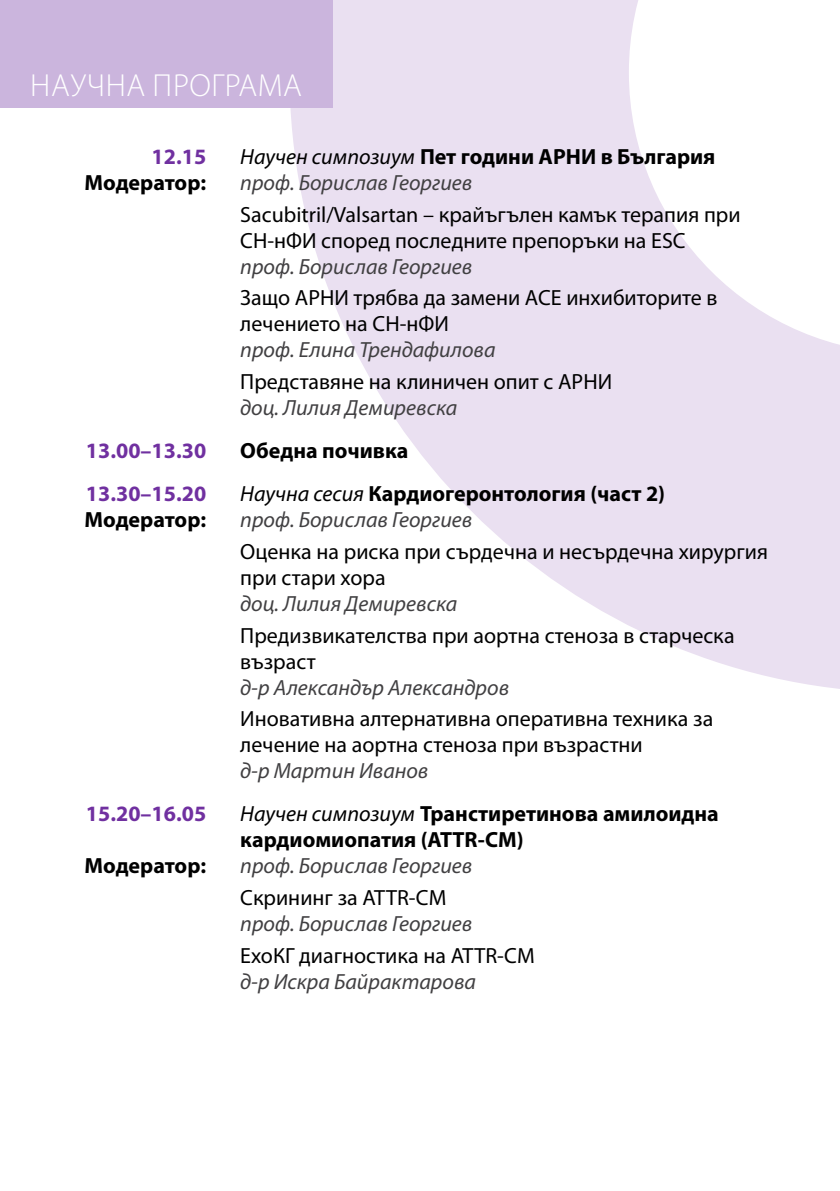
<style>
.page{position:relative;width:840px;height:1191px;background:#fff}
.page>*{position:absolute;margin:0;border:0;box-sizing:border-box;transform-origin:0 0}
.t1{font:300 32px "Myriad Pro";letter-spacing:.02em;color:#fff}
.t2{font:22px/26px "Myriad Pro";color:#000}
.t3{font:italic 22px "Myriad Pro";color:#414042}
.t4{font:700 22px/26px "Myriad Pro";color:#000}
.t5{font:700 22px "Myriad Pro";color:#7030a0}
.s1{font-weight:400;font-style:italic}
</style>
<div class="page">
<svg style="left:290px;top:0;width:549px;height:689px;fill:#eae0f1"></svg>
<div style="left:0;top:0;width:332px;height:108px;background:#cbb5dd"></div>
<h1 class="t1" style="left:30px;top:66px;width:273px">НАУЧНА ПРОГРАМА</h1>
<p class="t5" style="left:151px;top:142px;width:56px">12.15</p>
<p class="t4" style="left:240px;top:143px;width:476px"><span class="s1">Научен симпозиум</span> Пет години АРНИ в България</p>
<p class="t4" style="left:85px;top:169px;width:123px">Модератор:</p>
<p class="t3" style="left:240px;top:169px;width:233px">проф. Борислав Георгиев</p>
<p class="t2" style="left:240px;top:201px;width:501px">Sacubitril/Valsartan – крайъгълен камък терапия при<br>СН-нФИ според последните препоръки на ESC</p>
<p class="t3" style="left:240px;top:253px;width:233px">проф. Борислав Георгиев</p>
<p class="t2" style="left:240px;top:285px;width:478px">Защо АРНИ трябва да замени АСЕ инхибиторите в лечението на СН-нФИ</p>
<p class="t3" style="left:240px;top:336px;width:257px">проф. Елина Трендафилова</p>
<p class="t2" style="left:240px;top:368px;width:373px">Представяне на клиничен опит с АРНИ</p>
<p class="t3" style="left:240px;top:394px;width:218px">доц. Лилия Демиревска</p>
<p class="t5" style="left:86px;top:436px;width:122px">13.00–13.30</p>
<p class="t4" style="left:240px;top:437px;width:170px">Обедна почивка</p>
<p class="t5" style="left:86px;top:479px;width:122px">13.30–15.20</p>
<p class="t4" style="left:240px;top:480px;width:426px"><span class="s1">Научна сесия</span> Кардиогеронтология (част 2)</p>
<p class="t4" style="left:85px;top:506px;width:123px">Модератор:</p>
<p class="t3" style="left:240px;top:506px;width:233px">проф. Борислав Георгиев</p>
<p class="t2" style="left:240px;top:538px;width:529px">Оценка на риска при сърдечна и несърдечна хирургия при стари хора</p>
<p class="t3" style="left:240px;top:590px;width:218px">доц. Лилия Демиревска</p>
<p class="t2" style="left:240px;top:622px;width:495px">Предизвикателства при аортна стеноза в старческа възраст</p>
<p class="t3" style="left:240px;top:673px;width:270px">д-р Александър Александров</p>
<p class="t2" style="left:240px;top:705px;width:474px">Иновативна алтернативна оперативна техника за лечение на аортна стеноза при възрастни</p>
<p class="t3" style="left:240px;top:757px;width:189px">д-р Мартин Иванов</p>
<p class="t5" style="left:86px;top:799px;width:122px">15.20–16.05</p>
<p class="t4" style="left:240px;top:800px;width:480px"><span class="s1">Научен симпозиум</span> Транстиретинова амилоидна кардиомиопатия (ATTR-CM)</p>
<p class="t4" style="left:85px;top:852px;width:123px">Модератор:</p>
<p class="t3" style="left:240px;top:852px;width:233px">проф. Борислав Георгиев</p>
<p class="t2" style="left:240px;top:884px;width:207px">Скрининг за ATTR-CM</p>
<p class="t3" style="left:240px;top:910px;width:233px">проф. Борислав Георгиев</p>
<p class="t2" style="left:240px;top:942px;width:296px">ЕхоКГ диагностика на ATTR-CM</p>
<p class="t3" style="left:240px;top:967px;width:237px">д-р Искра Байрактарова</p>
</div>
